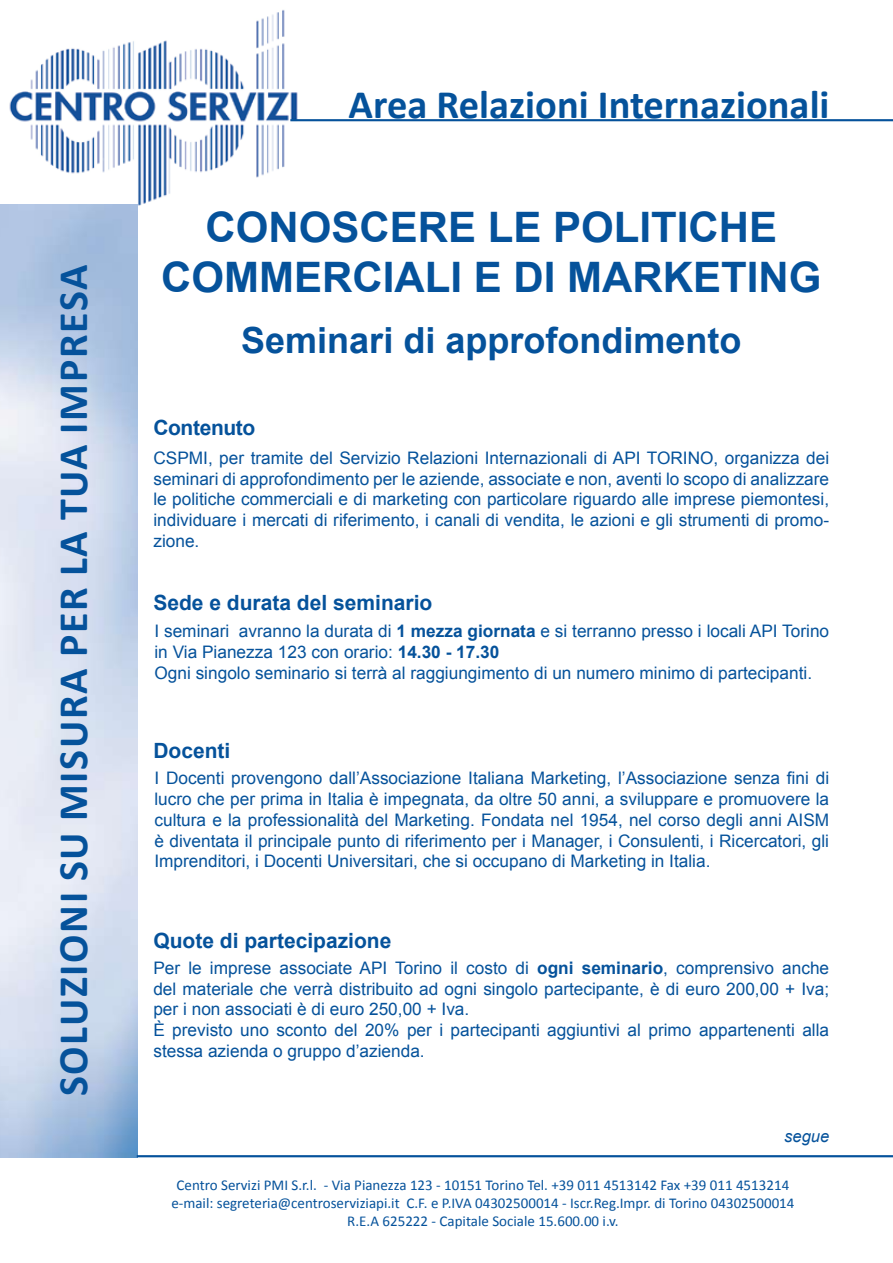
<style>
.page{position:relative;width:893px;height:1263px;background:#fff}
.page>*{position:absolute;margin:0;border:0;box-sizing:border-box;transform-origin:0 0}
.t1{font:700 42px/50.4px "Arial";color:#05529b;text-align:center}
.t2{font:700 42px "Calibri";letter-spacing:.04em;color:#05529b}
.t3{font:700 40.5px "Calibri";color:#05529b}
.t4{font:700 36px "Arial";color:#05529b}
.t5{font:700 21px "Arial";color:#05529b}
.t6{font:700 21px "Arial";letter-spacing:-.02em;color:#05529b}
.t7{font:17.25px/20.7px "Arial";color:#05529b;text-align:justify}
.t8{font:italic 16.5px "Arial";color:#05529b}
.t9{font:15px/18px "Calibri";color:#05529b;text-align:center}
.s1{font-weight:700}
</style>
<div class="page">
<img style="left:9px;top:10px;width:297px;height:196px">
<img style="left:0;top:204px;width:137px;height:953px">
<hr style="left:290px;top:119px;width:603px;height:2px;background:#05529b">
<hr style="left:137px;top:1155px;width:756px;height:2px;background:#05529b">
<h1 class="t2" style="left:47px;top:1096px;width:833px;rotate:-90deg">Soluzioni su misura per la tua impresa</h1>
<h2 class="t3" style="left:349px;top:80px;width:482px">Area Relazioni Internazionali</h2>
<h1 class="t1" style="left:161px;top:203px;width:662px">CONOSCERE LE POLITICHE<br>COMMERCIALI E DI MARKETING</h1>
<h3 class="t4" style="left:241px;top:317px;width:502px">Seminari di approfondimento</h3>
<p class="t6" style="left:153px;top:414px;width:103px">Contenuto</p>
<p class="t7" style="left:153px;top:448px;width:677px">CSPMI, per tramite del Servizio Relazioni Internazionali di API TORINO, organizza dei seminari di approfondimento per le aziende, associate e non, aventi lo scopo di analizzare le politiche commerciali e di marketing con particolare riguardo alle imprese piemontesi, individuare i mercati di riferimento, i canali di vendita, le azioni e gli strumenti di promo&shy;zione.</p>
<p class="t5" style="left:153px;top:589px;width:280px">Sede e durata del seminario</p>
<p class="t7" style="left:154px;top:621px;width:676px;text-align:left">I seminari avranno la durata di <span class="s1">1 mezza giornata</span> e si terranno presso i locali API Torino in Via Pianezza 123 con orario: <span class="s1">14.30 - 17.30<br></span>Ogni singolo seminario si terrà al raggiungimento di un numero minimo di partecipanti.</p>
<p class="t5" style="left:153px;top:736px;width:79px">Docenti</p>
<p class="t7" style="left:154px;top:768px;width:676px">I Docenti provengono dall’Associazione Italiana Marketing, l’Associazione senza fini di lucro che per prima in Italia è impegnata, da oltre 50 anni, a sviluppare e promuovere la cultura e la professionalità del Marketing. Fondata nel 1954, nel corso degli anni AISM è diventata il principale punto di riferimento per i Manager, i Consulenti, i Ricercatori, gli Imprenditori, i Docenti Universitari, che si occupano di Marketing in Italia.</p>
<p class="t5" style="left:153px;top:926px;width:240px">Quote di partecipazione</p>
<p class="t7" style="left:153px;top:958px;width:677px;text-align:left">Per le imprese associate API Torino il costo di <span class="s1">ogni seminario</span>, comprensivo anche del materiale che verrà distribuito ad ogni singolo partecipante, è di euro 200,00 + Iva; per i non associati è di euro 250,00 + Iva.<br>È previsto uno sconto del 20% per i partecipanti aggiuntivi al primo appartenenti alla stessa azienda o gruppo d’azienda.</p>
<p class="t8" style="left:784px;top:1126px;width:46px">segue</p>
<p class="t9" style="left:171px;top:1175px;width:625px">Centro Servizi PMI S.r.l. - Via Pianezza 123 - 10151 Torino Tel. +39 011 4513142 Fax +39 011 4513214 e-mail: segreteria@centroserviziapi.it C.F. e P.IVA 04302500014 - Iscr.Reg.Impr. di Torino 04302500014<br>R.E.A 625222 - Capitale Sociale 15.600.00 i.v.</p>
</div>
